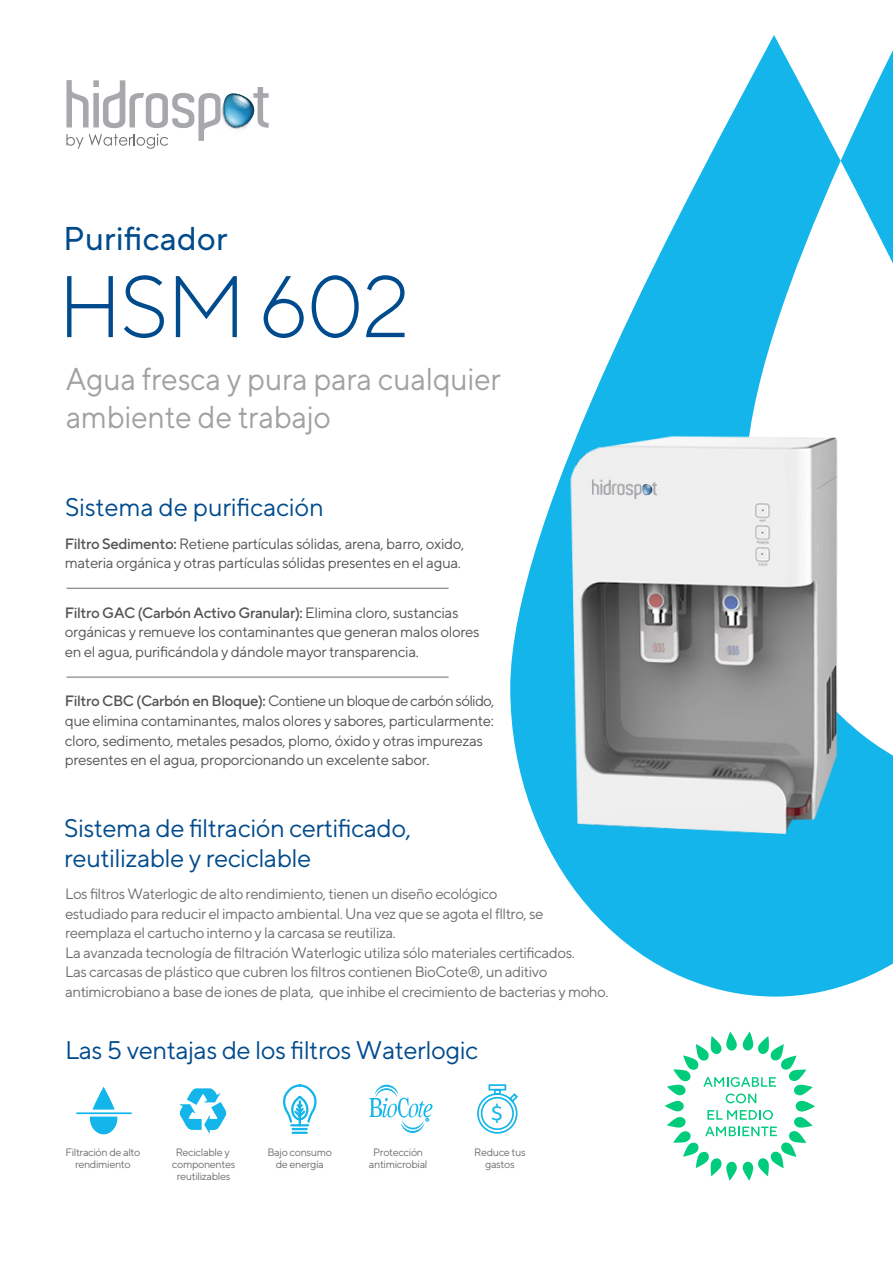
<style>
.page{position:relative;width:893px;height:1263px;background:#fff}
.page>*{position:absolute;margin:0;border:0;box-sizing:border-box;transform-origin:0 0}
.t1{font:300 87.15px "TT Norms Pro";letter-spacing:-.03em;color:#004b8d}
.t2{font:33px "TT Norms Pro";color:#004b8d}
.t3{font:31.65px/38px "TT Norms Pro";letter-spacing:-.01em;color:#a1a1a4;scale:.95 1}
.t4{font:25.5px/30.6px "TT Norms Pro";letter-spacing:-.02em;color:#004b8d}
.t5{font:21px "Dubai";color:#13b5ea}
.t6{font:15px/19.5px "TT Norms Pro";letter-spacing:-.025em;color:#545454}
.t7{font:15px/19.5px "TT Norms Pro";letter-spacing:-.03em;color:#6d6e71}
.t8{font:10.8px/12.3px "TT Norms Pro";letter-spacing:-.03em;color:#6d6e71;text-align:center}
.s1{font-weight:500}
</style>
<div class="page">
<svg style="left:510px;top:35px;width:383px;height:962px"></svg>
<svg style="left:66px;top:80px;width:203px;height:69px"></svg>
<svg style="left:665px;top:1031px;width:150px;height:150px"></svg>
<svg style="left:179px;top:1088px;width:47px;height:46px"></svg>
<svg style="left:283px;top:1084px;width:34px;height:50px"></svg>
<svg style="left:477px;top:1084px;width:41px;height:50px"></svg>
<svg style="left:76px;top:1087px;width:56px;height:47px"></svg>
<svg style="left:369px;top:1085px;width:64px;height:48px"></svg>
<hr style="left:66px;top:588px;width:383px;height:1px;background:#6d6e71">
<hr style="left:66px;top:677px;width:383px;height:1px;background:#6d6e71">
<img style="left:523px;top:416px;width:353px;height:449px">
<h2 class="t2" style="left:63px;top:214px;width:166px">Purificador</h2>
<h1 class="t1" style="left:58px;top:244px;width:354px">HSM 602</h1>
<h3 class="t3" style="left:66px;top:358px;width:460px">Agua fresca y pura para cualquier ambiente de trabajo</h3>
<h3 class="t4" style="left:65px;top:489px;width:260px">Sistema de purificación</h3>
<p class="t6" style="left:65px;top:533px;width:401px"><span class="s1">Filtro Sedimento:</span> Retiene partículas sólidas, arena, barro, oxido, materia orgánica y otras partículas sólidas presentes en el agua.</p>
<p class="t6" style="left:65px;top:602px;width:416px"><span class="s1">Filtro GAC (Carbón Activo Granular):</span> Elimina cloro, sustancias orgánicas y remueve los contaminantes que generan malos olores en el agua, purificándola y dándole mayor transparencia.</p>
<p class="t6" style="left:65px;top:690px;width:431px"><span class="s1">Filtro CBC (Carbón en Bloque):</span> Contiene un bloque de carbón sólido, que elimina contaminantes, malos olores y sabores, particularmente: cloro, sedimento, metales pesados, plomo, óxido y otras impurezas presentes en el agua, proporcionando un excelente sabor.</p>
<h3 class="t4" style="left:64px;top:810px;width:349px">Sistema de filtración certificado, reutilizable y reciclable</h3>
<p class="t7" style="left:65px;top:883px;width:545px">Los filtros Waterlogic de alto rendimiento, tienen un diseño ecológico<br>estudiado para reducir el impacto ambiental. Una vez que se agota el flltro, se reemplaza el cartucho interno y la carcasa se reutiliza.<br>La avanzada tecnología de filtración Waterlogic utiliza sólo materiales certificados.<br>Las carcasas de plástico que cubren los filtros contienen BioCote®, un aditivo antimicrobiano a base de iones de plata, que inhibe el crecimiento de bacterias y moho.</p>
<h3 class="t4" style="left:65px;top:1033px;width:415px">Las 5 ventajas de los filtros Waterlogic</h3>
<h3 class="t5" style="left:491px;top:1100px;width:13px">$</h3>
<p class="t8" style="left:65px;top:1145px;width:76px">Filtración de alto rendimiento</p>
<p class="t8" style="left:172px;top:1145px;width:65px">Reciclable y componentes reutilizables</p>
<p class="t8" style="left:267px;top:1145px;width:66px">Bajo consumo de energía</p>
<p class="t8" style="left:369px;top:1145px;width:60px">Protección antimicrobial</p>
<p class="t8" style="left:474px;top:1145px;width:53px">Reduce tus gastos</p>
</div>
